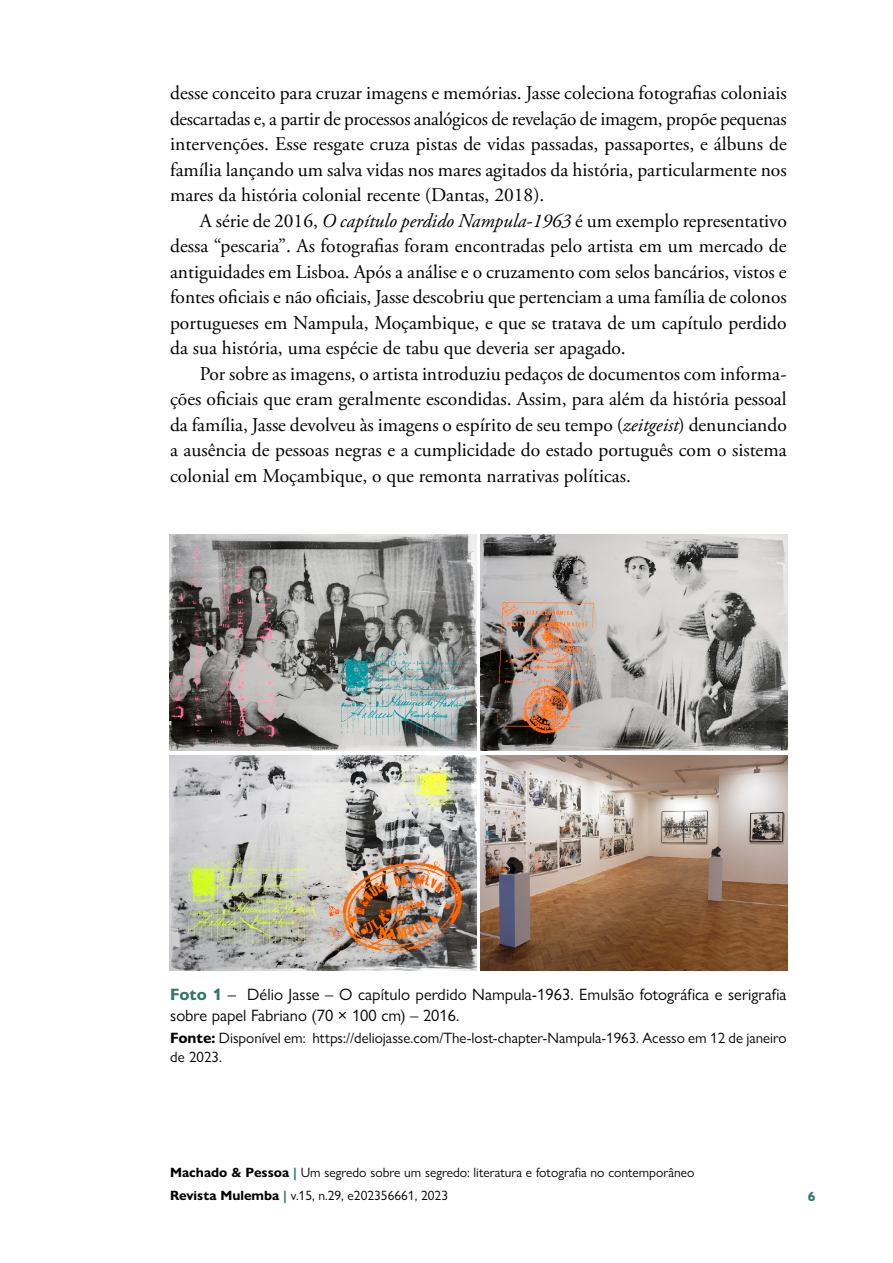
<style>
.page{position:relative;width:893px;height:1263px;background:#fff}
.page>*{position:absolute;margin:0;border:0;box-sizing:border-box;transform-origin:0 0}
.t1{font:19.5px/25.5px "Adobe Garamond Pro";color:#000;text-align:justify}
.t2{font:16.5px/21px "Gill Sans Nova";color:#000}
.t3{font:15px/19.5px "Gill Sans Nova";color:#000}
.t4{font:13.5px/22.5px "Gill Sans Nova";color:#000}
.t5{font:700 13.5px "Gill Sans Nova";color:#2c7768}
.s1{font-style:italic}
.s2{font-weight:700;color:#2c7768}
.s3{font-weight:700}
</style>
<div class="page">
<img style="left:170px;top:535px;width:306px;height:215px">
<img style="left:170px;top:755px;width:306px;height:216px">
<img style="left:481px;top:755px;width:306px;height:216px">
<img style="left:481px;top:535px;width:306px;height:215px">
<p class="t1" style="left:170px;top:81px;width:618px">desse conceito para cruzar imagens e memórias. Jasse coleciona fotografias coloniais descartadas e, a partir de processos analógicos de revelação de imagem, propõe pequenas intervenções. Esse resgate cruza pistas de vidas passadas, passaportes, e álbuns de família lançando um salva vidas nos mares agitados da história, particularmente nos mares da história colonial recente (Dantas, 2018).</p>
<p class="t1" style="left:170px;top:208px;width:618px;text-indent:30px">A série de 2016, <span class="s1">O capítulo perdido Nampula-1963</span> é um exemplo representativo dessa “pescaria”. As fotografias foram encontradas pelo artista em um mercado de antiguidades em Lisboa. Após a análise e o cruzamento com selos bancários, vistos e fontes oficiais e não oficiais, Jasse descobriu que pertenciam a uma família de colonos portugueses em Nampula, Moçambique, e que se tratava de um capítulo perdido da sua história, uma espécie de tabu que deveria ser apagado.</p>
<p class="t1" style="left:170px;top:361px;width:618px;text-indent:30px">Por sobre as imagens, o artista introduziu pedaços de documentos com informa&shy;ções oficiais que eram geralmente escondidas. Assim, para além da história pessoal da família, Jasse devolveu às imagens o espírito de seu tempo (<span class="s1">zeitgeist</span>) denunciando a ausência de pessoas negras e a cumplicidade do estado português com o sistema colonial em Moçambique, o que remonta narrativas políticas.</p>
<p class="t2" style="left:170px;top:984px;width:618px"><span class="s2">Foto 1</span> – Délio Jasse – O capítulo perdido Nampula-1963. Emulsão fotográfica e serigrafia sobre papel Fabriano (70 × 100 cm) – 2016.</p>
<p class="t3" style="left:170px;top:1027px;width:618px"><span class="s3">Fonte:</span> Disponível em: https://deliojasse.com/The-lost-chapter-Nampula-1963. Acesso em 12 de janeiro de 2023.</p>
<p class="t4" style="left:170px;top:1161px;width:526px"><span class="s3">Machado &amp; Pessoa</span> <span class="s2">|</span> Um segredo sobre um segredo: literatura e fotografia no contemporâneo<br><span class="s3">Revista Mulemba</span> <span class="s2">|</span> v.15, n.29, e202356661, 2023</p>
<p class="t5" style="left:808px;top:1188px;width:9px">6</p>
</div>
